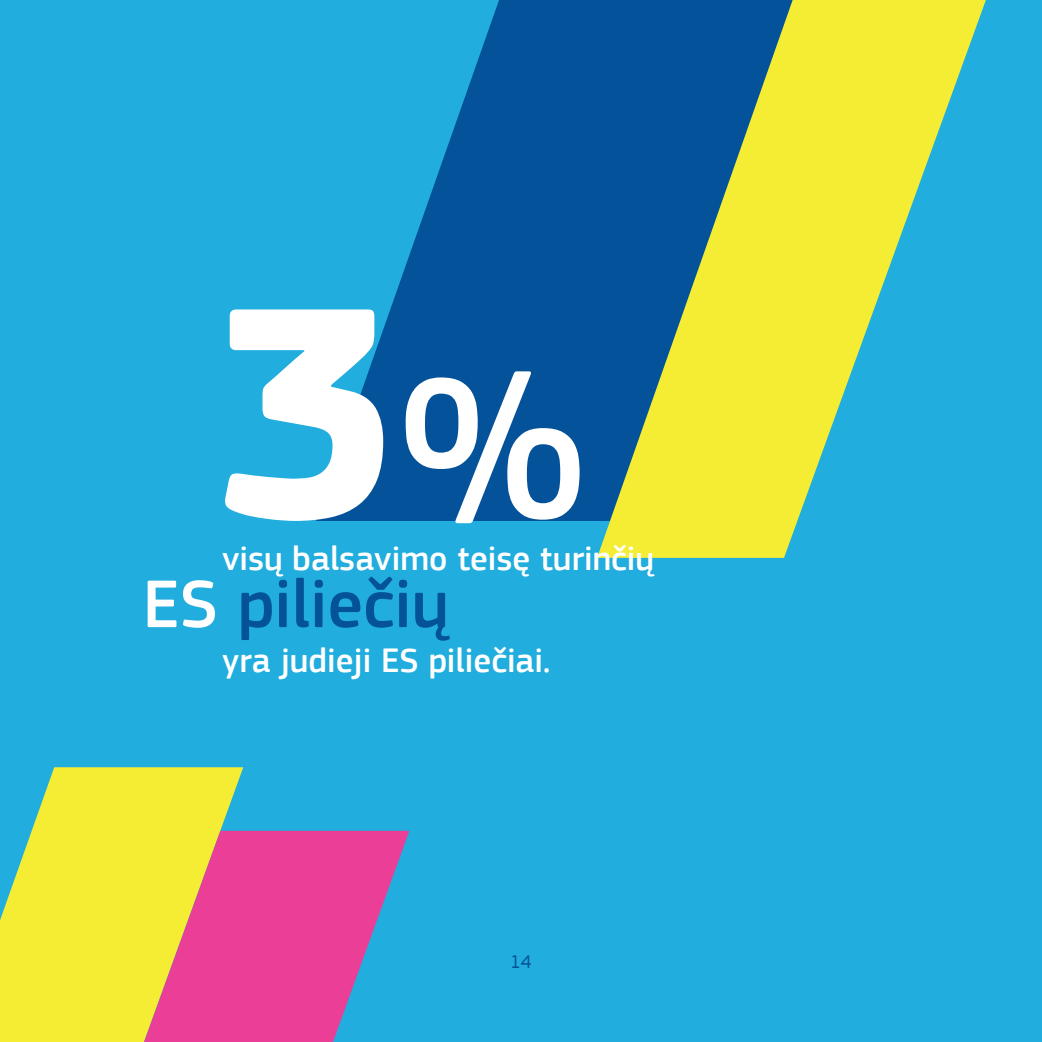
<style>
.page{position:relative;width:1042px;height:1042px;background:#21addd}
.page>*{position:absolute;margin:0;border:0;box-sizing:border-box;transform-origin:0 0}
.t1{font:700 315px "PF Square Sans Pro";color:#fff}
.t2{font:500 210px "PF Square Sans Pro";color:#fff}
.Texte{font:500 70px "PF Square Sans Pro";color:#04529a}
.Texte-2{font:500 35px "PF Square Sans Pro";color:#fff}
.Numéro_de_page{font:19.25px "PF Square Sans Pro";color:#04529a}
.s1{color:#fff}
</style>
<div class="page">
<svg style="left:316px;top:0;width:281px;height:521px;fill:#04529a"></svg>
<svg style="left:597px;top:0;width:389px;height:558px"></svg>
<svg style="left:0;top:767px;width:243px;height:275px;background:#dde645"></svg>
<svg style="left:144px;top:831px;width:265px;height:211px;background:#ce6792"></svg>
<p class="t1" style="left:212px;top:225px;width:190px">3</p>
<p class="Texte-2" style="left:222px;top:538px;width:434px">visų balsavimo teisę turinčių</p>
<p class="t2" style="left:400px;top:327px;width:186px">%</p>
<p class="Texte" style="left:143px;top:563px;width:308px"><span class="s1">ES</span> piliečių</p>
<p class="Texte-2" style="left:222px;top:640px;width:330px">yra judieji ES piliečiai.</p>
<p class="Numéro_de_page" style="left:510px;top:950px;width:23px">14</p>
</div>
